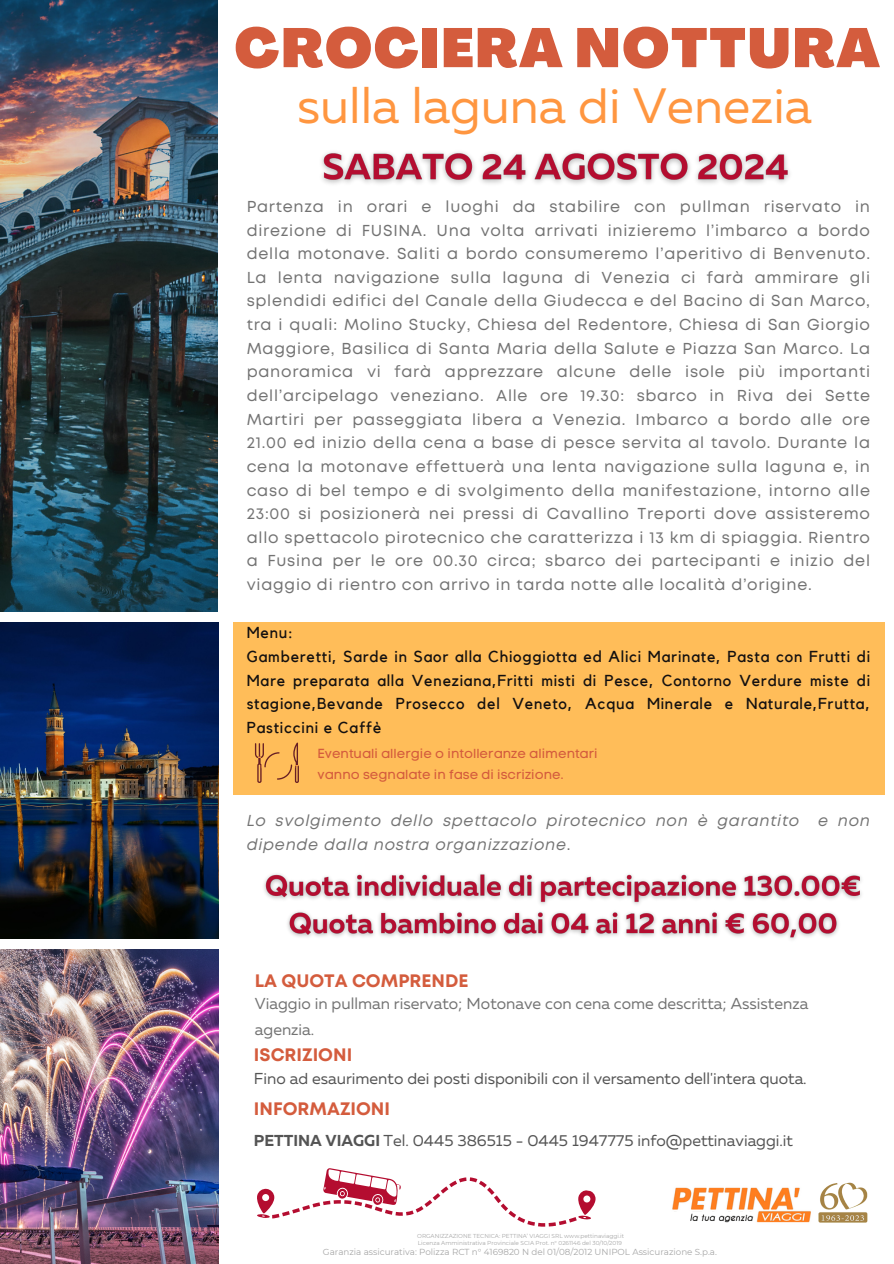
<style>
.page{position:relative;width:894px;height:1264px;background:#fff}
.page>*{position:absolute;margin:0;border:0;box-sizing:border-box;transform-origin:0 0}
.t1{font:900 54.45px "Agrandir";letter-spacing:.025em;color:#d45c3d}
.t2{font:49.5px "Muller";color:#ff9640}
.t3{font:700 18px "Mont";color:#d45c3d}
.t4{font:15.9px/23.7px "Mont";letter-spacing:.05em;color:#737373;text-align:justify}
.t5{font:15.9px/23.7px "Kollektif";letter-spacing:.05em;color:#131010}
.t6{font:italic 15.9px/23.7px "Mont";letter-spacing:.05em;color:#737373}
.t7{font:15.75px "Muller";color:#545454}
.t8{font:15.75px/25.8px "Muller";color:#737373}
.t9{font:13.05px/21px "Code Pro Normal LC";color:#d45c3d}
.t10{font:8.7px "Montserrat";color:#a6a6a6}
.t11{font:5.7px "Montserrat";color:#a6a6a6}
.s1{font-style:normal}
.s2{font-weight:700}
</style>
<div class="page">
<img style="left:827px;top:1182px;width:41px;height:41px">
<img style="left:672px;top:1186px;width:155px;height:37px">
<img style="left:0;top:623px;width:218px;height:315px">
<img style="left:0;top:949px;width:218px;height:314px">
<img style="left:0;top:0;width:218px;height:611px">
<svg style="left:257px;top:1168px;width:339px;height:59px"></svg>
<div style="left:233px;top:622px;width:651px;height:172px;background:#ffbd59"></div>
<svg style="left:255px;top:742px;width:44px;height:41px"></svg>
<img style="left:321px;top:152px;width:469px;height:32px">
<img style="left:264px;top:874px;width:598px;height:66px">
<h5 class="t1" style="left:234px;top:26px;width:647px">CROCIERA NOTTURA</h5>
<p class="t2" style="left:297px;top:85px;width:516px">sulla laguna di Venezia</p>
<p class="t4" style="left:247px;top:196px;width:624px">Partenza in orari e luoghi da stabilire con pullman riservato in direzione di FUSINA. Una volta arrivati inizieremo l’imbarco a bordo della motonave. Saliti a bordo consumeremo l’aperitivo di Benvenuto.<br>La lenta navigazione sulla laguna di Venezia ci farà ammirare gli splendidi edifici del Canale della Giudecca e del Bacino di San Marco, tra i quali: Molino Stucky, Chiesa del Redentore, Chiesa di San Giorgio Maggiore, Basilica di Santa Maria della Salute e Piazza San Marco. La panoramica vi farà apprezzare alcune delle isole più importanti dell’arcipelago veneziano. Alle ore 19.30: sbarco in Riva dei Sette Martiri per passeggiata libera a Venezia. Imbarco a bordo alle ore 21.00 ed inizio della cena a base di pesce servita al tavolo. Durante la cena la motonave effettuerà una lenta navigazione sulla laguna e, in caso di bel tempo e di svolgimento della manifestazione, intorno alle 23:00 si posizionerà nei pressi di Cavallino Treporti dove assisteremo allo spettacolo pirotecnico che caratterizza i 13 km di spiaggia. Rientro a Fusina per le ore 00.30 circa; sbarco dei partecipanti e inizio del viaggio di rientro con arrivo in tarda notte alle località d’origine.</p>
<h5 class="t5" style="left:247px;top:621px;width:624px">Menu:<br>Gamberetti, Sarde in Saor alla Chioggiotta ed Alici Marinate, Pasta con Frutti di Mare preparata alla Veneziana,Fritti misti di Pesce, Contorno Verdure miste di stagione,Bevande Prosecco del Veneto, Acqua Minerale e Naturale,Frutta, Pasticcini e Caffè</h5>
<p class="t9" style="left:317px;top:743px;width:281px">Eventuali allergie o intolleranze alimentari vanno segnalate in fase di iscrizione.</p>
<h6 class="t6" style="left:247px;top:810px;width:624px">Lo svolgimento dello spettacolo pirotecnico non è garantito e non dipende dalla nostra organizzazione<span class="s1">.</span></h6>
<h6 class="t3" style="left:255px;top:973px;width:215px">LA QUOTA COMPRENDE</h6>
<p class="t8" style="left:255px;top:992px;width:554px">Viaggio in pullman riservato; Motonave con cena come descritta; Assistenza agenzia.</p>
<p class="t3" style="left:254px;top:1048px;width:100px">ISCRIZIONI</p>
<h5 class="t7" style="left:254px;top:1071px;width:554px">Fino ad esaurimento dei posti disponibili con il versamento dell'intera quota.</h5>
<h6 class="t3" style="left:254px;top:1101px;width:138px">INFORMAZIONI</h6>
<h1 class="t7" style="left:254px;top:1133px;width:540px"><span class="s2">PETTINA VIAGGI</span> Tel. 0445 386515 - 0445 1947775 info@pettinaviaggi.it</h1>
<h6 class="t11" style="left:417px;top:1232px;width:208px">ORGANIZZAZIONE TECNICA: PETTINA’ VIAGGI SRL www.pettinaviaggi.it</h6>
<h6 class="t11" style="left:418px;top:1239px;width:205px">Licenza Amministrativa Provinciale SCIA Prot. n° 0261146 del 30/10/2019</h6>
<p class="t10" style="left:323px;top:1246px;width:395px">Garanzia assicurativa: Polizza RCT n° 4169820 N del 01/08/2012 UNIPOL Assicurazione S.p.a.</p>
</div>
